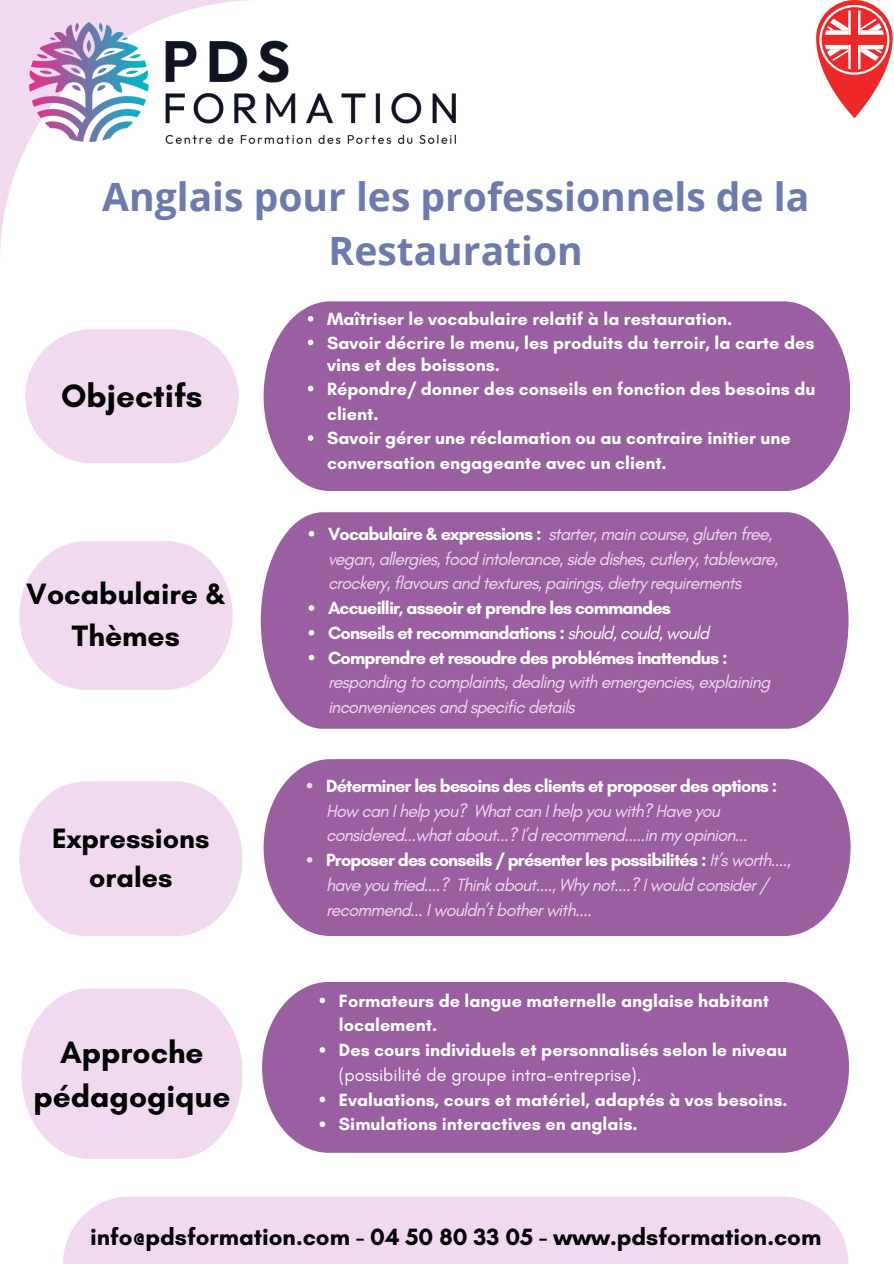
<style>
.page{position:relative;width:894px;height:1264px;background:#fff}
.page>*{position:absolute;margin:0;border:0;box-sizing:border-box;transform-origin:0 0}
.t1{font:700 39px/54px "Open Sans";color:#6d7aad;text-align:center}
.t2{font:700 33px "Glacial Indifference";color:#000}
.t3{font:700 31.5px/43.8px "Glacial Indifference";color:#000;text-align:center}
.t4{font:700 30px/41.7px "Glacial Indifference";color:#000;text-align:center}
.t5{font:700 28.5px/39.3px "Glacial Indifference";color:#000;text-align:center}
.t6{font:700 24px "Glacial Indifference";color:#000}
.t7{font:700 18px/24.8px "Glacial Indifference";color:#fff}
.t8{font:italic 18px/24.8px "Glacial Indifference";letter-spacing:-.045em;color:#f1daf0}
.t9{font:700 18px/24.8px "Glacial Indifference";letter-spacing:-.045em;color:#fff}
.s1{font-weight:700;font-style:normal;color:#fff}
.s2{font-weight:400;font-style:italic;color:#f1daf0}
.s3{font-weight:400;font-style:italic}
.s4{font-weight:400}
</style>
<div class="page">
<svg style="left:0;top:0;width:250px;height:250px"></svg>
<img style="left:29px;top:22px;width:427px;height:122px">
<div style="left:63px;top:1196px;width:785px;height:67px;background:#f1daf0"></div>
<div style="left:25px;top:329px;width:213px;height:134px;background:#f1daf0;border-radius:67px"></div>
<svg style="left:19px;top:541px;width:213px;height:148px;background:#f2def1"></svg>
<svg style="left:19px;top:781px;width:223px;height:155px;background:#f2def1"></svg>
<div style="left:263px;top:301px;width:587px;height:190px;background:#9a5fa1"></div>
<div style="left:261px;top:512px;width:587px;height:216px;background:#9a5fa1"></div>
<svg style="left:21px;top:988px;width:221px;height:170px;background:#f2def1"></svg>
<div style="left:262px;top:982px;width:586px;height:170px;background:#9a5fa1"></div>
<svg style="left:319px;top:997px;width:6px;height:6px"></svg>
<svg style="left:319px;top:1047px;width:6px;height:5px"></svg>
<svg style="left:319px;top:1096px;width:6px;height:6px"></svg>
<svg style="left:319px;top:1121px;width:6px;height:5px"></svg>
<div style="left:263px;top:759px;width:587px;height:177px;background:#9a5fa1"></div>
<svg style="left:306px;top:782px;width:6px;height:6px"></svg>
<svg style="left:306px;top:857px;width:6px;height:5px"></svg>
<svg style="left:308px;top:531px;width:6px;height:5px"></svg>
<svg style="left:308px;top:605px;width:6px;height:6px"></svg>
<svg style="left:308px;top:630px;width:6px;height:5px"></svg>
<svg style="left:308px;top:654px;width:6px;height:6px"></svg>
<svg style="left:308px;top:316px;width:5px;height:5px"></svg>
<svg style="left:308px;top:339px;width:5px;height:6px"></svg>
<svg style="left:308px;top:386px;width:5px;height:5px"></svg>
<svg style="left:308px;top:435px;width:5px;height:6px"></svg>
<svg style="left:815px;top:0;width:77px;height:118px;fill:#ee2828"></svg>
<svg style="left:819px;top:5px;width:70px;height:70px"></svg>
<svg style="left:821px;top:7px;width:65px;height:65px"></svg>
<svg style="left:824px;top:10px;width:59px;height:60px"></svg>
<h1 class="t1" style="left:102px;top:169px;width:708px">Anglais pour les professionnels de la<br>Restauration</h1>
<p class="t2" style="left:61px;top:375px;width:143px">Objectifs</p>
<p class="t4" style="left:26px;top:573px;width:201px">Vocabulaire &amp;<br>Thèmes</p>
<p class="t5" style="left:52px;top:818px;width:159px">Expressions orales</p>
<p class="t3" style="left:33px;top:1029px;width:198px">Approche pédagogique</p>
<p class="t7" style="left:327px;top:306px;width:406px">Maîtriser le vocabulaire relatif à la restauration.</p>
<p class="t7" style="left:327px;top:331px;width:489px;line-height:22.5px">Savoir décrire le menu, les produits du terroir, la carte des vins et des boissons.</p>
<h2 class="t7" style="left:327px;top:376px;width:490px">Répondre/ donner des conseils en fonction des besoins du client.</h2>
<p class="t7" style="left:327px;top:425px;width:465px">Savoir gérer une réclamation ou au contraire initier une conversation engageante avec un client.</p>
<p class="t8" style="left:328px;top:521px;width:452px"><span class="s1">Vocabulaire &amp; expressions :</span> starter, main course, gluten free, vegan, allergies, food intolerance, side dishes, cutlery, tableware,</p>
<p class="t9" style="left:328px;top:570px;width:414px"><span class="s2">crockery, flavours and textures, pairings, dietry requirements </span>Accueillir, asseoir et prendre les commandes Conseils et recommandations : <span class="s3">should, could, would </span>Comprendre et resoudre des problémes inattendus :</p>
<h3 class="t8" style="left:328px;top:669px;width:444px">responding to complaints, dealing with emergencies, explaining inconveniences and specific details</h3>
<h2 class="t9" style="left:326px;top:773px;width:452px">Déterminer les besoins des clients et proposer des options :<br><span class="s2">How can I help you? What can I help you with? Have you</span></h2>
<p class="t8" style="left:326px;top:822px;width:466px">considered...what about...? I’d recommend.....in my opinion...<br><span class="s1">Proposer des conseils / présenter les possibilités :</span> It’s worth...., have you tried....? Think about...., Why not....? I would consider /</p>
<p class="t8" style="left:326px;top:896px;width:267px">recommend... I wouldn’t bother with....</p>
<p class="t7" style="left:339px;top:987px;width:431px">Formateurs de langue maternelle anglaise habitant localement.</p>
<p class="t7" style="left:339px;top:1037px;width:449px">Des cours individuels et personnalisés selon le niveau <span class="s4">(possibilité de groupe intra-entreprise).</span></p>
<p class="t7" style="left:339px;top:1086px;width:450px">Evaluations, cours et matériel, adaptés à vos besoins.</p>
<h2 class="t7" style="left:339px;top:1111px;width:300px">Simulations interactives en anglais.</h2>
<p class="t6" style="left:90px;top:1222px;width:732px">info@pdsformation.com - 04 50 80 33 05 - www.pdsformation.com</p>
</div>
